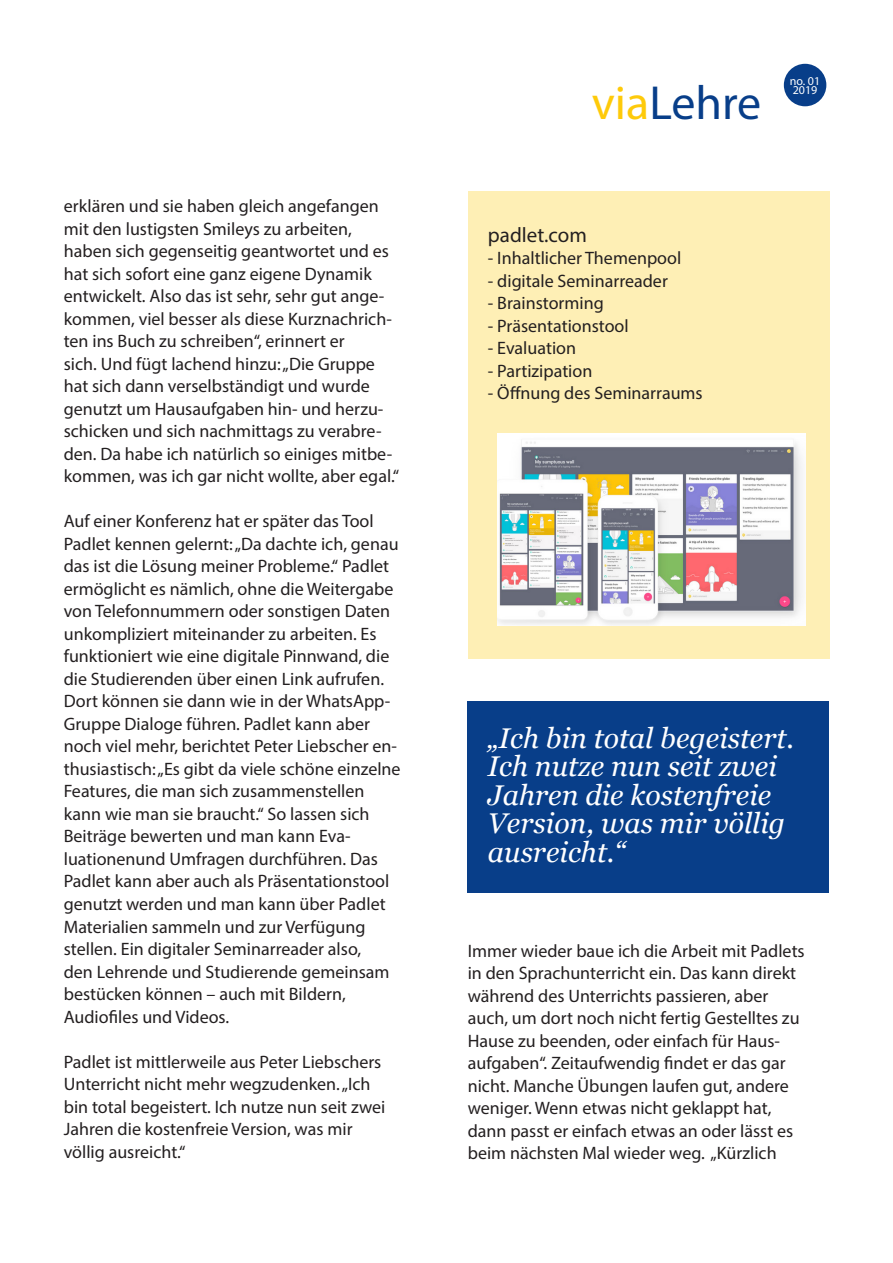
<style>
.page{position:relative;width:893px;height:1263px;background:#fff}
.page>*{position:absolute;margin:0;border:0;box-sizing:border-box;transform-origin:0 0}
.t1{font:48px "Myriad Pro";color:#083e89}
.t2{font:italic 28.5px "Georgia";color:#fff}
.t3{font:21px "Myriad Pro";color:#231f20}
.t4{font:18px/22.5px "Myriad Pro";color:#231f20}
.t5{font:12px "Myriad Pro";color:#fff}
.s1{color:#feca0a}
</style>
<div class="page">
<div style="left:784px;top:64px;width:42px;height:42px;background:#083e89;border-radius:50%"></div>
<div style="left:468px;top:191px;width:361px;height:468px;background:#feefb5"></div>
<div style="left:468px;top:702px;width:361px;height:191px;background:#083e89"></div>
<img style="left:497px;top:434px;width:308px;height:191px">
<p class="t4" style="left:64px;top:195px;width:317px">erklären und sie haben gleich angefangen</p>
<p class="t4" style="left:64px;top:217px;width:290px">mit den lustigsten Smileys zu arbeiten,</p>
<p class="t4" style="left:64px;top:240px;width:327px">haben sich gegenseitig geantwortet und es</p>
<p class="t4" style="left:64px;top:262px;width:310px">hat sich sofort eine ganz eigene Dynamik</p>
<p class="t4" style="left:64px;top:285px;width:330px">entwickelt. Also das ist sehr, sehr gut ange&shy;kommen, viel besser als diese Kurznachrich&shy;ten ins Buch zu schreiben“, erinnert er</p>
<p class="t4" style="left:64px;top:352px;width:313px">sich. Und fügt lachend hinzu: „Die Gruppe</p>
<p class="t4" style="left:64px;top:375px;width:308px">hat sich dann verselbständigt und wurde</p>
<p class="t4" style="left:64px;top:397px;width:337px">genutzt um Hausaufgaben hin- und herzu&shy;schicken und sich nachmittags zu verabre&shy;den. Da habe ich natürlich so einiges mitbe&shy;kommen, was ich gar nicht wollte, aber egal.“</p>
<p class="t4" style="left:64px;top:510px;width:311px">Auf einer Konferenz hat er später das Tool</p>
<p class="t4" style="left:64px;top:532px;width:336px">Padlet kennen gelernt: „Da dachte ich, genau</p>
<p class="t4" style="left:64px;top:555px;width:327px">das ist die Lösung meiner Probleme.“ Padlet</p>
<p class="t4" style="left:64px;top:577px;width:331px">ermöglicht es nämlich, ohne die Weitergabe</p>
<p class="t4" style="left:64px;top:600px;width:328px">von Telefonnummern oder sonstigen Daten</p>
<p class="t4" style="left:64px;top:622px;width:314px">unkompliziert miteinander zu arbeiten. Es</p>
<p class="t4" style="left:64px;top:645px;width:327px">funktioniert wie eine digitale Pinnwand, die</p>
<p class="t4" style="left:64px;top:667px;width:322px">die Studierenden über einen Link aufrufen.</p>
<p class="t4" style="left:64px;top:690px;width:328px">Dort können sie dann wie in der WhatsApp-</p>
<p class="t4" style="left:64px;top:712px;width:308px">Gruppe Dialoge führen. Padlet kann aber</p>
<p class="t4" style="left:64px;top:735px;width:338px">noch viel mehr, berichtet Peter Liebscher en&shy;thusiastisch: „Es gibt da viele schöne einzelne</p>
<p class="t4" style="left:64px;top:780px;width:302px">Features, die man sich zusammenstellen</p>
<p class="t4" style="left:64px;top:802px;width:307px">kann wie man sie braucht.“ So lassen sich</p>
<p class="t4" style="left:64px;top:825px;width:288px">Beiträge bewerten und man kann Eva-</p>
<p class="t4" style="left:64px;top:847px;width:316px">luationenund Umfragen durchführen. Das</p>
<p class="t4" style="left:64px;top:870px;width:327px">Padlet kann aber auch als Präsentationstool</p>
<p class="t4" style="left:64px;top:892px;width:323px">genutzt werden und man kann über Padlet</p>
<p class="t4" style="left:64px;top:915px;width:303px">Materialien sammeln und zur Verfügung</p>
<p class="t4" style="left:64px;top:937px;width:299px">stellen. Ein digitaler Seminarreader also,</p>
<p class="t4" style="left:64px;top:960px;width:327px">den Lehrende und Studierende gemeinsam</p>
<p class="t4" style="left:64px;top:982px;width:284px">bestücken können – auch mit Bildern,</p>
<p class="t4" style="left:64px;top:1005px;width:167px">Audiofiles und Videos.</p>
<p class="t4" style="left:64px;top:1050px;width:319px">Padlet ist mittlerweile aus Peter Liebschers</p>
<p class="t4" style="left:64px;top:1072px;width:308px">Unterricht nicht mehr wegzudenken. „Ich</p>
<p class="t4" style="left:64px;top:1095px;width:323px">bin total begeistert. Ich nutze nun seit zwei</p>
<p class="t4" style="left:64px;top:1117px;width:290px">Jahren die kostenfreie Version, was mir</p>
<p class="t4" style="left:64px;top:1140px;width:123px">völlig ausreicht.“</p>
<h1 class="t1" style="left:592px;top:73px;width:171px"><span class="s1">via</span>Lehre</h1>
<p class="t5" style="left:790px;top:73px;width:32px">no. 01</p>
<p class="t5" style="left:793px;top:82px;width:26px">2019</p>
<p class="t3" style="left:488px;top:222px;width:100px">padlet.com</p>
<p class="t4" style="left:488px;top:247px;width:195px">- Inhaltlicher Themenpool</p>
<p class="t4" style="left:488px;top:269px;width:181px">- digitale Seminarreader</p>
<p class="t4" style="left:488px;top:292px;width:117px">- Brainstorming</p>
<p class="t4" style="left:488px;top:314px;width:142px">- Präsentationstool</p>
<p class="t4" style="left:488px;top:337px;width:90px">- Evaluation</p>
<p class="t4" style="left:488px;top:359px;width:106px">- Partizipation</p>
<p class="t4" style="left:488px;top:382px;width:216px">- Öffnung des Seminarraums</p>
<p class="t2" style="left:488px;top:720px;width:308px">„Ich bin total begeistert.</p>
<p class="t2" style="left:488px;top:748px;width:290px">Ich nutze nun seit zwei</p>
<p class="t2" style="left:488px;top:777px;width:285px">Jahren die kostenfreie</p>
<p class="t2" style="left:488px;top:805px;width:299px">Version, was mir völlig</p>
<p class="t2" style="left:488px;top:834px;width:139px">ausreicht.“</p>
<p class="t4" style="left:468px;top:939px;width:338px">Immer wieder baue ich die Arbeit mit Padlets in den Sprachunterricht ein. Das kann direkt während des Unterrichts passieren, aber auch, um dort noch nicht fertig Gestelltes zu</p>
<p class="t4" style="left:468px;top:1029px;width:319px">Hause zu beenden, oder einfach für Haus&shy;aufgaben“. Zeitaufwendig findet er das gar</p>
<p class="t4" style="left:468px;top:1074px;width:323px">nicht. Manche Übungen laufen gut, andere</p>
<p class="t4" style="left:468px;top:1096px;width:305px">weniger. Wenn etwas nicht geklappt hat,</p>
<p class="t4" style="left:468px;top:1119px;width:327px">dann passt er einfach etwas an oder lässt es</p>
<p class="t4" style="left:468px;top:1141px;width:310px">beim nächsten Mal wieder weg. „Kürzlich</p>
</div>
